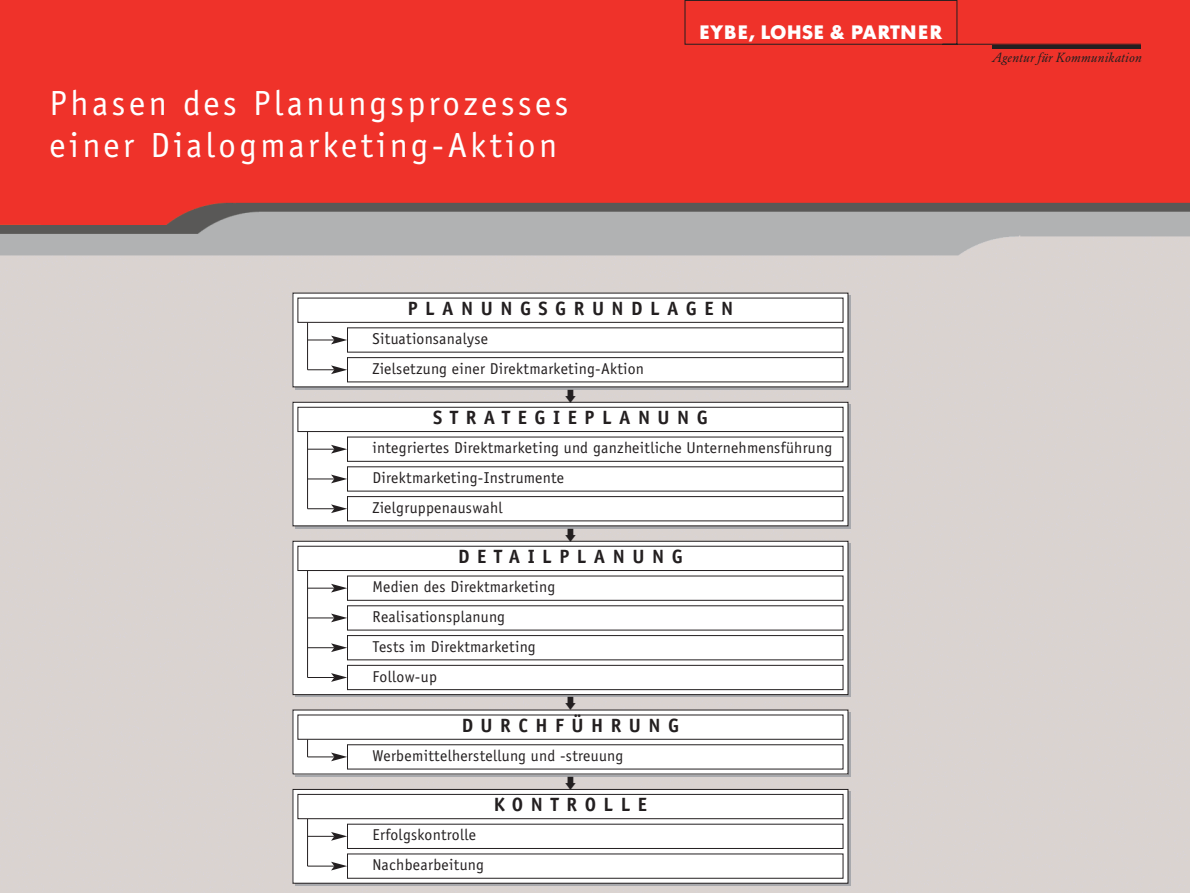
<style>
.page{position:relative;width:1190px;height:893px;background:#fff}
.page>*{position:absolute;margin:0;border:0;box-sizing:border-box;transform-origin:0 0}
.t1{font:35px/42px "Officina Sans";letter-spacing:.1em;color:#fff}
.t2{font:700 19.25px "Officina Sans";letter-spacing:.39em;color:#231f20}
.t3{font:700 19.25px "Futura BQ";letter-spacing:.04em;color:#fff}
.t4{font:15.75px/29.8px "Officina Sans";letter-spacing:.02em;color:#231f20}
.t5{font:italic 13.12px "Garamond BQ";letter-spacing:.025em;color:#231f20}
</style>
<div class="page">
<img style="left:0;top:0;width:1190px;height:892px">
<svg style="left:295px;top:295px;width:556px;height:94px"></svg>
<svg style="left:295px;top:712px;width:556px;height:64px"></svg>
<svg style="left:295px;top:404px;width:556px;height:124px"></svg>
<svg style="left:295px;top:543px;width:556px;height:154px;background:#828284"></svg>
<svg style="left:295px;top:791px;width:556px;height:94px"></svg>
<svg style="left:295px;top:295px;width:551px;height:90px"></svg>
<svg style="left:295px;top:404px;width:551px;height:120px"></svg>
<div style="left:293px;top:402px;width:555px;height:124px;border:1px solid #231f20"></div>
<svg style="left:295px;top:543px;width:551px;height:149px"></svg>
<div style="left:293px;top:541px;width:555px;height:153px;border:1px solid #231f20"></div>
<svg style="left:295px;top:711px;width:551px;height:61px"></svg>
<svg style="left:295px;top:791px;width:551px;height:90px"></svg>
<div style="left:293px;top:789px;width:555px;height:94px;border:1px solid #231f20"></div>
<div style="left:684px;top:0;width:458px;height:45px;background:#ef322a"></div>
<hr style="left:992px;top:45px;width:149px;height:3px;background:#231f20">
<div style="left:298px;top:298px;width:545px;height:24px;background:#fff"></div>
<div style="left:348px;top:328px;width:495px;height:24px;background:#fff"></div>
<div style="left:348px;top:357px;width:495px;height:25px;background:#fff"></div>
<div style="left:347px;top:357px;width:496px;height:25px;border:1px solid #231f20"></div>
<div style="left:298px;top:407px;width:545px;height:24px;background:#fff"></div>
<div style="left:298px;top:407px;width:545px;height:25px;border:1px solid #231f20"></div>
<div style="left:298px;top:546px;width:545px;height:24px;background:#fff"></div>
<div style="left:298px;top:546px;width:545px;height:24px;border:1px solid #231f20"></div>
<div style="left:298px;top:715px;width:545px;height:24px;background:#fff"></div>
<div style="left:298px;top:794px;width:545px;height:24px;background:#fff"></div>
<div style="left:298px;top:794px;width:545px;height:25px;border:1px solid #231f20"></div>
<div style="left:348px;top:437px;width:495px;height:24px;background:#fff"></div>
<div style="left:348px;top:467px;width:495px;height:24px;background:#fff"></div>
<div style="left:348px;top:496px;width:495px;height:25px;background:#fff"></div>
<div style="left:347px;top:496px;width:496px;height:25px;border:1px solid #231f20"></div>
<div style="left:348px;top:576px;width:495px;height:24px;background:#fff"></div>
<div style="left:348px;top:605px;width:495px;height:25px;background:#fff"></div>
<div style="left:348px;top:635px;width:495px;height:25px;background:#fff"></div>
<div style="left:347px;top:635px;width:496px;height:25px;border:1px solid #231f20"></div>
<div style="left:348px;top:665px;width:495px;height:24px;background:#fff"></div>
<div style="left:347px;top:665px;width:496px;height:25px;border:1px solid #231f20"></div>
<div style="left:348px;top:744px;width:495px;height:25px;background:#fff"></div>
<div style="left:348px;top:824px;width:495px;height:24px;background:#fff"></div>
<div style="left:348px;top:853px;width:495px;height:25px;background:#fff"></div>
<hr style="left:307px;top:322px;width:1px;height:48px;background:#231f20">
<hr style="left:307px;top:432px;width:1px;height:76px;background:#231f20">
<svg style="left:308px;top:365px;width:39px;height:9px"></svg>
<svg style="left:308px;top:335px;width:39px;height:9px"></svg>
<svg style="left:308px;top:474px;width:39px;height:9px"></svg>
<svg style="left:308px;top:504px;width:39px;height:9px"></svg>
<svg style="left:308px;top:445px;width:39px;height:8px"></svg>
<hr style="left:307px;top:570px;width:1px;height:107px;background:#231f20">
<svg style="left:308px;top:613px;width:39px;height:9px"></svg>
<svg style="left:308px;top:643px;width:39px;height:9px"></svg>
<svg style="left:308px;top:673px;width:39px;height:9px"></svg>
<svg style="left:308px;top:583px;width:39px;height:9px"></svg>
<svg style="left:307px;top:739px;width:40px;height:22px"></svg>
<hr style="left:307px;top:819px;width:1px;height:47px;background:#231f20">
<svg style="left:308px;top:831px;width:39px;height:9px"></svg>
<svg style="left:308px;top:861px;width:39px;height:9px"></svg>
<svg style="left:565px;top:389px;width:11px;height:13px"></svg>
<svg style="left:565px;top:528px;width:11px;height:13px"></svg>
<svg style="left:565px;top:697px;width:11px;height:13px"></svg>
<svg style="left:565px;top:776px;width:11px;height:13px"></svg>
<p class="t1" style="left:50px;top:85px;width:520px">Phasen des Planungsprozesses einer Dialogmarketing-Aktion</p>
<p class="t3" style="left:699px;top:25px;width:244px">EYBE, LOHSE &amp; PARTNER</p>
<p class="t5" style="left:992px;top:52px;width:152px">Agentur für Kommunikation</p>
<p class="t2" style="left:408px;top:301px;width:327px">PLANUNGSGRUNDLAGEN</p>
<p class="t4" style="left:373px;top:325px;width:273px">Situationsanalyse<br>Zielsetzung einer Direktmarketing-Aktion</p>
<p class="t2" style="left:433px;top:410px;width:276px">STRATEGIEPLANUNG</p>
<p class="t4" style="left:373px;top:434px;width:461px">integriertes Direktmarketing und ganzheitliche Unternehmensführung<br>Direktmarketing-Instrumente<br>Zielgruppenauswahl</p>
<p class="t2" style="left:458px;top:549px;width:226px">DETAILPLANUNG</p>
<p class="t4" style="left:373px;top:573px;width:184px">Medien des Direktmarketing<br>Realisationsplanung<br>Tests im Direktmarketing<br>Follow-up</p>
<p class="t2" style="left:462px;top:718px;width:219px">DURCHFÜHRUNG</p>
<p class="t4" style="left:373px;top:742px;width:252px">Werbemittelherstellung und -streuung</p>
<p class="t4" style="left:373px;top:821px;width:113px">Erfolgskontrolle<br>Nachbearbeitung</p>
<p class="t2" style="left:494px;top:797px;width:155px">KONTROLLE</p>
</div>
